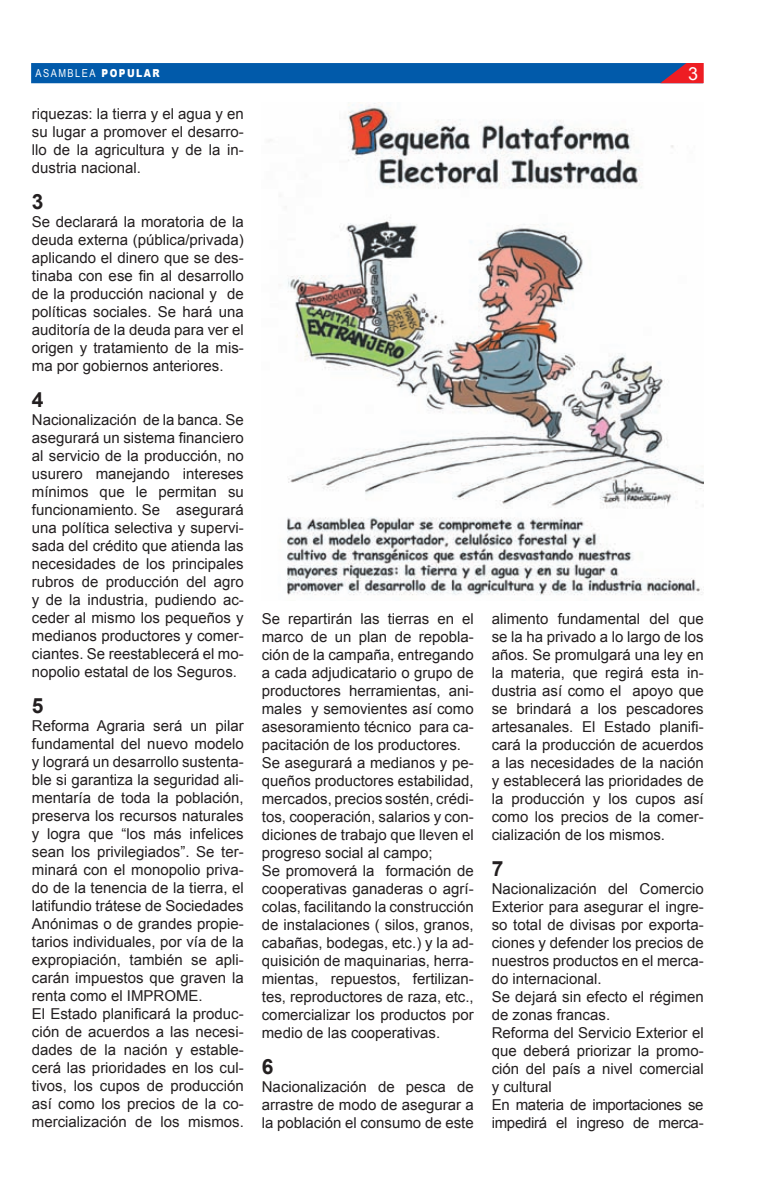
<style>
.page{position:relative;width:776px;height:1191px;background:#fff}
.page>*{position:absolute;margin:0;border:0;box-sizing:border-box;transform-origin:0 0}
.t1{font:700 21px "Arial";color:#231f20}
.t2{font:18px "Arial";color:#fff}
.t3{font:15px/18px "Arial";color:#231f20;text-align:justify}
.t4{font:10.95px "Arial";letter-spacing:.16em;color:#fff;scale:.84 1}
.s1{font-weight:900}
</style>
<div class="page">
<div style="left:32px;top:64px;width:670px;height:18px;background:#015aaa"></div>
<div style="left:31px;top:63px;width:672px;height:20px;border:2px solid #015aaa"></div>
<svg style="left:658px;top:63px;width:46px;height:21px"></svg>
<img style="left:269px;top:102px;width:434px;height:494px">
<p class="t4" style="left:35px;top:66px;width:149px">ASAMBLEA <span class="s1">POPULAR</span></p>
<p class="t2" style="left:688px;top:62px;width:12px">3</p>
<p class="t3" style="left:32px;top:105px;width:213px">riquezas: la tierra y el agua y en su lugar a promover el desarro&shy;llo de la agricultura y de la in&shy;dustria nacional.</p>
<h1 class="t1" style="left:32px;top:188px;width:13px">3</h1>
<p class="t3" style="left:32px;top:213px;width:213px">Se declarará la moratoria de la deuda externa (pública/privada) aplicando el dinero que se des&shy;tinaba con ese fin al desarrollo de la producción nacional y de políticas sociales. Se hará una auditoría de la deuda para ver el origen y tratamiento de la mis&shy;ma por gobiernos anteriores.</p>
<h1 class="t1" style="left:32px;top:386px;width:13px">4</h1>
<p class="t3" style="left:32px;top:411px;width:213px">Nacionalización de la banca. Se asegurará un sistema financiero al servicio de la producción, no usurero manejando intereses mínimos que le permitan su funcionamiento. Se asegurará una política selectiva y supervi&shy;sada del crédito que atienda las necesidades de los principales rubros de producción del agro y de la industria, pudiendo ac&shy;ceder al mismo los pequeños y medianos productores y comer&shy;ciantes. Se reestablecerá el mo&shy;nopolio estatal de los Seguros.</p>
<h1 class="t1" style="left:32px;top:692px;width:13px">5</h1>
<p class="t3" style="left:32px;top:717px;width:213px;text-align:left">Reforma Agraria será un pilar fundamental del nuevo modelo y logrará un desarrollo sustenta&shy;ble si garantiza la seguridad ali&shy;mentaría de toda la población, preserva los recursos naturales y logra que “los más infelices sean los privilegiados”. Se ter&shy;minará con el monopolio priva&shy;do de la tenencia de la tierra, el latifundio trátese de Sociedades<br>Anónimas o de grandes propie&shy;tarios individuales, por vía de la expropiación, también se apli&shy;carán impuestos que graven la renta como el IMPROME.<br>El Estado planificará la produc&shy;ción de acuerdos a las necesi&shy;dades de la nación y estable&shy;cerá las prioridades en los cul&shy;tivos, los cupos de producción así como los precios de la co&shy;mercialización de los mismos.</p>
<p class="t3" style="left:492px;top:609px;width:213px">alimento fundamental del que se la ha privado a lo largo de los años. Se promulgará una ley en la materia, que regirá esta in&shy;dustria así como el apoyo que se brindará a los pescadores artesanales. El Estado planifi&shy;cará la producción de acuerdos a las necesidades de la nación y establecerá las prioridades de la producción y los cupos así como los precios de la comer&shy;cialización de los mismos.</p>
<h1 class="t1" style="left:492px;top:854px;width:13px">7</h1>
<p class="t3" style="left:492px;top:879px;width:213px;text-align:left">Nacionalización del Comercio<br>Exterior para asegurar el ingre&shy;so total de divisas por exporta&shy;ciones y defender los precios de nuestros productos en el merca&shy;do internacional.<br>Se dejará sin efecto el régimen de zonas francas.<br>Reforma del Servicio Exterior el que deberá priorizar la promo&shy;ción del país a nivel comercial y cultural<br>En materia de importaciones se impedirá el ingreso de merca-</p>
<p class="t3" style="left:262px;top:609px;width:213px;text-align:left">Se repartirán las tierras en el marco de un plan de repobla&shy;ción de la campaña, entregando a cada adjudicatario o grupo de productores herramientas, ani&shy;males y semovientes así como asesoramiento técnico para ca&shy;pacitación de los productores.<br>Se asegurará a medianos y pe&shy;queños productores estabilidad, mercados, precios sostén, crédi&shy;tos, cooperación, salarios y con&shy;diciones de trabajo que lleven el progreso social al campo;<br>Se promoverá la formación de cooperativas ganaderas o agrí&shy;colas, facilitando la construcción de instalaciones ( silos, granos, cabañas, bodegas, etc.) y la ad&shy;quisición de maquinarias, herra&shy;mientas, repuestos, fertilizan&shy;tes, reproductores de raza, etc., comercializar los productos por medio de las cooperativas.</p>
<h1 class="t1" style="left:262px;top:1052px;width:13px">6</h1>
<p class="t3" style="left:262px;top:1077px;width:213px">Nacionalización de pesca de arrastre de modo de asegurar a la población el consumo de este</p>
</div>
